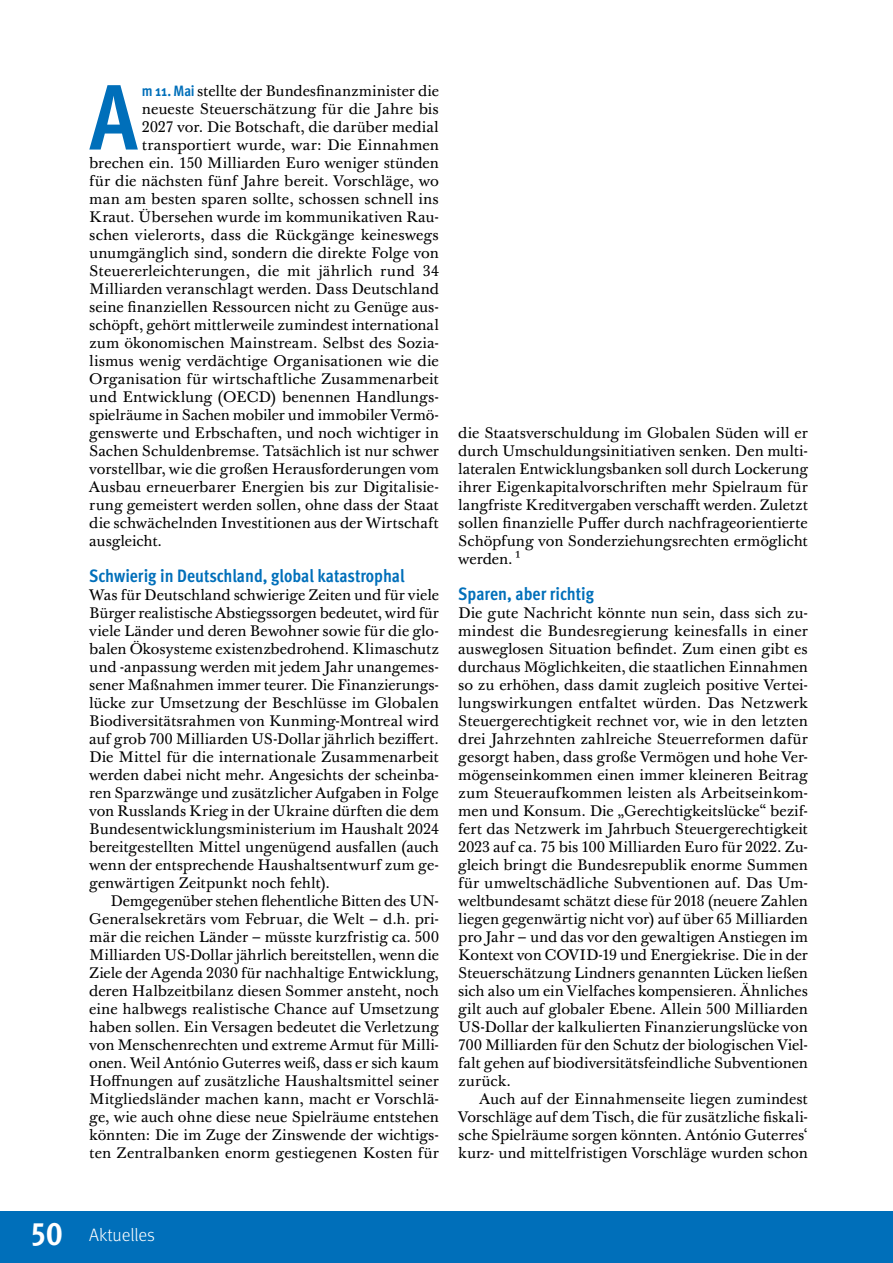
<style>
.page{position:relative;width:893px;height:1263px;background:#fff}
.page>*{position:absolute;margin:0;border:0;box-sizing:border-box;transform-origin:0 0}
.t1{font:700 condensed 93px "Meta Pro";color:#006fba}
.t2{font:700 condensed 18px "Meta Pro";color:#006fba}
.t3{font:300 18px "Meta Pro";letter-spacing:-.005em;color:#fff}
.t4{font:15px/18px "Baskerville 10 Pro";color:#000;text-align:justify}
.s1{font-family:"Meta Pro";font-weight:700;font-stretch:condensed;color:#006fba}
.s2{font-weight:700;font-stretch:condensed;font-size:33px}
</style>
<div class="page">
<div style="left:0;top:1212px;width:893px;height:51px;background:#006fba"></div>
<h1 class="t1" style="left:90px;top:46px;width:49px">A</h1>
<p class="t4" style="left:142px;top:82px;width:299px"><span class="s1">m 11. Mai</span> stellte der Bundesfinanzminister die</p>
<p class="t4" style="left:142px;top:100px;width:299px">neueste Steuerschätzung für die Jahre bis</p>
<p class="t4" style="left:142px;top:118px;width:299px">2027 vor. Die Botschaft, die darüber medial</p>
<p class="t4" style="left:142px;top:136px;width:299px">transportiert wurde, war: Die Einnahmen</p>
<p class="t4" style="left:89px;top:154px;width:351px">brechen ein. 150 Milliarden Euro weniger stünden</p>
<p class="t4" style="left:89px;top:172px;width:351px">für die nächsten fünf Jahre bereit. Vorschläge, wo</p>
<p class="t4" style="left:89px;top:190px;width:351px">man am besten sparen sollte, schossen schnell ins</p>
<p class="t4" style="left:89px;top:208px;width:351px">Kraut. Übersehen wurde im kommunikativen Rau-</p>
<p class="t4" style="left:89px;top:226px;width:351px">schen vielerorts, dass die Rückgänge keineswegs</p>
<p class="t4" style="left:89px;top:244px;width:351px">unumgänglich sind, sondern die direkte Folge von</p>
<p class="t4" style="left:89px;top:262px;width:351px">Steuererleichterungen, die mit jährlich rund 34</p>
<p class="t4" style="left:89px;top:280px;width:351px">Milliarden veranschlagt werden. Dass Deutschland</p>
<p class="t4" style="left:89px;top:298px;width:351px">seine finanziellen Ressourcen nicht zu Genüge aus-</p>
<p class="t4" style="left:89px;top:316px;width:351px">schöpft, gehört mittlerweile zumindest international</p>
<p class="t4" style="left:89px;top:334px;width:351px">zum ökonomischen Mainstream. Selbst des Sozia-</p>
<p class="t4" style="left:89px;top:352px;width:351px">lismus wenig verdächtige Organisationen wie die</p>
<p class="t4" style="left:89px;top:370px;width:351px">Organisation für wirtschaftliche Zusammenarbeit</p>
<p class="t4" style="left:89px;top:388px;width:351px">und Entwicklung (OECD) benennen Handlungs-</p>
<p class="t4" style="left:89px;top:406px;width:351px">spielräume in Sachen mobiler und immobiler Vermö-</p>
<p class="t4" style="left:89px;top:424px;width:351px">genswerte und Erbschaften, und noch wichtiger in</p>
<p class="t4" style="left:89px;top:442px;width:351px">Sachen Schuldenbremse. Tatsächlich ist nur schwer</p>
<p class="t4" style="left:89px;top:460px;width:351px">vorstellbar, wie die großen Herausforderungen vom</p>
<p class="t4" style="left:89px;top:478px;width:351px">Ausbau erneuerbarer Energien bis zur Digitalisie-</p>
<p class="t4" style="left:89px;top:496px;width:351px">rung gemeistert werden sollen, ohne dass der Staat</p>
<p class="t4" style="left:89px;top:514px;width:351px">die schwächelnden Investitionen aus der Wirtschaft</p>
<p class="t4" style="left:89px;top:532px;width:74px">ausgleicht.</p>
<p class="t2" style="left:89px;top:561px;width:317px">Schwierig in Deutschland, global katastrophal</p>
<p class="t4" style="left:89px;top:586px;width:351px">Was für Deutschland schwierige Zeiten und für viele Bürger realistische Abstiegssorgen bedeutet, wird für viele Länder und deren Bewohner sowie für die glo&shy;balen Ökosysteme existenzbedrohend. Klimaschutz und -anpassung werden mit jedem Jahr unangemes&shy;sener Maßnahmen immer teurer. Die Finanzierungs&shy;lücke zur Umsetzung der Beschlüsse im Globalen Biodiversitätsrahmen von Kunming-Montreal wird auf grob 700 Milliarden US-Dollar jährlich beziffert.<br>Die Mittel für die internationale Zusammenarbeit werden dabei nicht mehr. Angesichts der scheinba&shy;ren Sparzwänge und zusätzlicher Aufgaben in Folge von Russlands Krieg in der Ukraine dürften die dem Bundesentwicklungsministerium im Haushalt 2024 bereitgestellten Mittel ungenügend ausfallen (auch wenn der entsprechende Haushaltsentwurf zum ge&shy;genwärtigen Zeitpunkt noch fehlt).</p>
<p class="t4" style="left:89px;top:892px;width:351px;text-indent:21px">Demgegenüber stehen flehentliche Bitten des UN-Generalsekretärs vom Februar, die Welt – d.h. pri&shy;mär die reichen Länder – müsste kurzfristig ca. 500<br>Milliarden US-Dollar jährlich bereitstellen, wenn die Ziele der Agenda 2030 für nachhaltige Entwicklung, deren Halbzeitbilanz diesen Sommer ansteht, noch eine halbwegs realistische Chance auf Umsetzung haben sollen. Ein Versagen bedeutet die Verletzung von Menschenrechten und extreme Armut für Milli&shy;onen. Weil António Guterres weiß, dass er sich kaum Hoffnungen auf zusätzliche Haushaltsmittel seiner Mitgliedsländer machen kann, macht er Vorschlä&shy;ge, wie auch ohne diese neue Spielräume entstehen könnten: Die im Zuge der Zinswende der wichtigs&shy;ten Zentralbanken enorm gestiegenen Kosten für</p>
<p class="t4" style="left:458px;top:424px;width:351px">die Staatsverschuldung im Globalen Süden will er durch Umschuldungsinitiativen senken. Den multi&shy;lateralen Entwicklungsbanken soll durch Lockerung ihrer Eigenkapitalvorschriften mehr Spielraum für langfriste Kreditvergaben verschafft werden. Zuletzt sollen finanzielle Puffer durch nachfrageorientierte Schöpfung von Sonderziehungsrechten ermöglicht werden. 1</p>
<p class="t2" style="left:458px;top:579px;width:137px">Sparen, aber richtig</p>
<p class="t4" style="left:458px;top:604px;width:351px">Die gute Nachricht könnte nun sein, dass sich zu&shy;mindest die Bundesregierung keinesfalls in einer ausweglosen Situation befindet. Zum einen gibt es durchaus Möglichkeiten, die staatlichen Einnahmen so zu erhöhen, dass damit zugleich positive Vertei&shy;lungswirkungen entfaltet würden. Das Netzwerk Steuergerechtigkeit rechnet vor, wie in den letzten drei Jahrzehnten zahlreiche Steuerreformen dafür gesorgt haben, dass große Vermögen und hohe Ver&shy;mögenseinkommen einen immer kleineren Beitrag zum Steueraufkommen leisten als Arbeitseinkom&shy;men und Konsum. Die „Gerechtigkeitslücke“ bezif&shy;fert das Netzwerk im Jahrbuch Steuergerechtigkeit 2023 auf ca. 75 bis 100 Milliarden Euro für 2022. Zu&shy;gleich bringt die Bundesrepublik enorme Summen für umweltschädliche Subventionen auf. Das Um&shy;weltbundesamt schätzt diese für 2018 (neuere Zahlen liegen gegenwärtig nicht vor) auf über 65 Milliarden pro Jahr – und das vor den gewaltigen Anstiegen im Kontext von COVID-19 und Energiekrise. Die in der Steuerschätzung Lindners genannten Lücken ließen sich also um ein Vielfaches kompensieren. Ähnliches gilt auch auf globaler Ebene. Allein 500 Milliarden US-Dollar der kalkulierten Finanzierungslücke von 700 Milliarden für den Schutz der biologischen Viel&shy;falt gehen auf biodiversitätsfeindliche Subventionen zurück.</p>
<p class="t4" style="left:458px;top:1090px;width:351px;text-indent:21px">Auch auf der Einnahmenseite liegen zumindest Vorschläge auf dem Tisch, die für zusätzliche fiskali&shy;sche Spielräume sorgen könnten. António Guterres‘ kurz- und mittelfristigen Vorschläge wurden schon</p>
<p class="t3" style="left:31px;top:1222px;width:126px"><span class="s2">50</span> Aktuelles</p>
</div>
